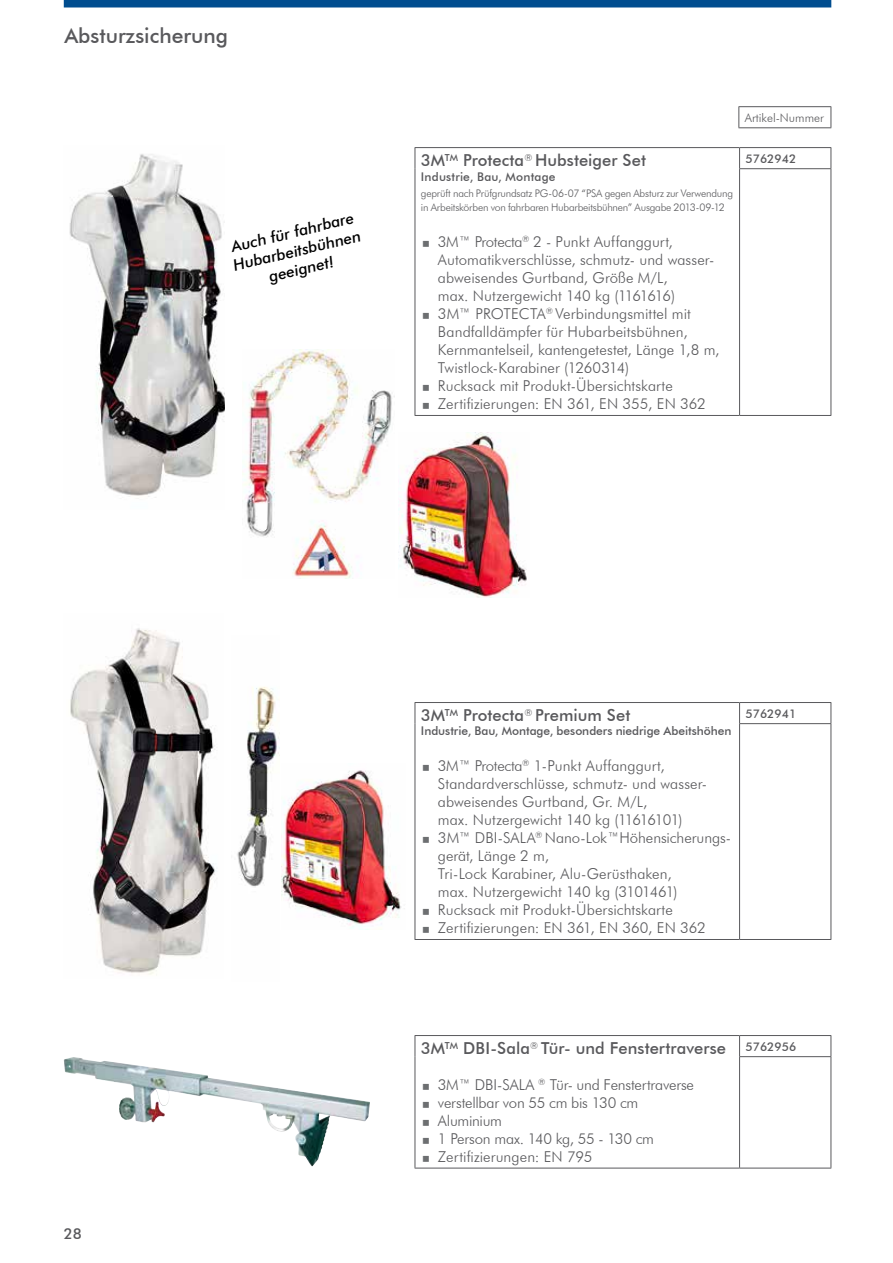
<style>
.page{position:relative;width:893px;height:1263px;background:#fff}
.page>*{position:absolute;margin:0;border:0;box-sizing:border-box;transform-origin:0 0}
.t1{font:500 21px "Futura BT";color:#59595c}
.t2{font:500 16.5px "Futura BT";letter-spacing:.005em;color:#59595c}
.t3{font:italic 500 15.75px/18.9px "Futura BT";color:#000;text-align:center}
.t4{font:300 15px/18px "Futura BT";color:#59595c}
.t5{font:500 15px "Futura BT";color:#59595c}
.t6{font:500 12px "Futura BT";color:#59595c}
.t7{font:300 12px "Futura BT";color:#59595c}
.t8{font:300 10.5px/14.4px "Futura BT";letter-spacing:-.02em;color:#59595c}
</style>
<div class="page">
<hr style="left:415px;top:147px;width:325px;height:1px;background:#59595c">
<svg style="left:415px;top:148px;width:1px;height:21px"></svg>
<hr style="left:415px;top:169px;width:1px;height:246px;background:#59595c">
<hr style="left:415px;top:415px;width:325px;height:1px;background:#59595c">
<hr style="left:740px;top:147px;width:91px;height:1px;background:#59595c">
<svg style="left:739px;top:148px;width:1px;height:20px"></svg>
<svg style="left:831px;top:148px;width:1px;height:20px"></svg>
<hr style="left:739px;top:168px;width:92px;height:1px;background:#59595c">
<hr style="left:739px;top:169px;width:1px;height:246px;background:#59595c">
<hr style="left:831px;top:169px;width:1px;height:246px;background:#59595c">
<hr style="left:740px;top:415px;width:91px;height:1px;background:#59595c">
<hr style="left:415px;top:702px;width:325px;height:1px;background:#59595c">
<svg style="left:415px;top:703px;width:1px;height:21px"></svg>
<hr style="left:415px;top:724px;width:1px;height:215px;background:#59595c">
<hr style="left:415px;top:939px;width:325px;height:1px;background:#59595c">
<hr style="left:740px;top:702px;width:91px;height:1px;background:#59595c">
<svg style="left:739px;top:703px;width:1px;height:20px"></svg>
<svg style="left:831px;top:703px;width:1px;height:20px"></svg>
<hr style="left:739px;top:723px;width:92px;height:1px;background:#59595c">
<hr style="left:739px;top:724px;width:1px;height:215px;background:#59595c">
<hr style="left:831px;top:724px;width:1px;height:215px;background:#59595c">
<hr style="left:740px;top:939px;width:91px;height:1px;background:#59595c">
<img style="left:64px;top:1057px;width:229px;height:75px">
<hr style="left:415px;top:1035px;width:325px;height:1px;background:#59595c">
<svg style="left:415px;top:1036px;width:1px;height:21px"></svg>
<hr style="left:415px;top:1057px;width:1px;height:111px;background:#59595c">
<hr style="left:415px;top:1168px;width:325px;height:1px;background:#59595c">
<hr style="left:740px;top:1035px;width:91px;height:1px;background:#59595c">
<svg style="left:739px;top:1036px;width:1px;height:20px"></svg>
<svg style="left:831px;top:1036px;width:1px;height:20px"></svg>
<hr style="left:739px;top:1056px;width:92px;height:1px;background:#59595c">
<hr style="left:739px;top:1057px;width:1px;height:111px;background:#59595c">
<hr style="left:831px;top:1057px;width:1px;height:111px;background:#59595c">
<hr style="left:740px;top:1168px;width:91px;height:1px;background:#59595c">
<hr style="left:738px;top:106px;width:93px;height:1px;background:#59595c">
<svg style="left:738px;top:107px;width:1px;height:20px"></svg>
<svg style="left:831px;top:107px;width:1px;height:20px"></svg>
<hr style="left:738px;top:127px;width:93px;height:1px;background:#59595c">
<img style="left:70px;top:628px;width:146px;height:347px">
<img style="left:237px;top:687px;width:42px;height:200px">
<img style="left:281px;top:770px;width:120px;height:158px">
<img style="left:69px;top:154px;width:155px;height:345px">
<img style="left:242px;top:350px;width:150px;height:229px">
<img style="left:399px;top:433px;width:128px;height:165px">
<svg style="left:64px;top:0;width:767px;height:8px;background:#0f5895"></svg>
<h1 class="t1" style="left:64px;top:23px;width:165px">Absturzsicherung</h1>
<p class="t3" style="left:227px;top:237px;width:132px;rotate:-13deg">Auch für fahrbare<br>Hubarbeitsbühnen geeignet!</p>
<p class="t2" style="left:421px;top:150px;width:227px">3M<sup>TM</sup> Protecta<sup>®</sup> Hubsteiger Set</p>
<p class="t6" style="left:421px;top:169px;width:136px">Industrie, Bau, Montage</p>
<p class="t8" style="left:421px;top:186px;width:314px">geprüft nach Prüfgrundsatz PG-06-07 “PSA gegen Absturz zur Verwendung in Arbeitskörben von fahrbaren Hubarbeitsbühnen” Ausgabe 2013-09-12</p>
<p class="t4" style="left:438px;top:233px;width:283px">3M™ Protecta<sup>®</sup> 2 - Punkt Auffanggurt, Automatikverschlüsse, schmutz- und wasser&shy;abweisendes Gurtband, Größe M/L,<br>max. Nutzergewicht 140 kg (1161616)<br>3M™ PROTECTA<sup>®</sup> Verbindungsmittel mit Bandfalldämpfer für Hubarbeitsbühnen, Kernmantelseil, kantengetestet, Länge 1,8 m, Twistlock-Karabiner (1260314)<br>Rucksack mit Produkt-Übersichtskarte Zertifizierungen: EN 361, EN 355, EN 362</p>
<p class="t7" style="left:745px;top:110px;width:81px">Artikel-Nummer</p>
<p class="t6" style="left:746px;top:151px;width:52px">5762942</p>
<p class="t5" style="left:64px;top:1224px;width:20px">28</p>
<p class="t2" style="left:421px;top:705px;width:211px">3M<sup>TM</sup> Protecta<sup>®</sup> Premium Set</p>
<p class="t6" style="left:421px;top:724px;width:312px">Industrie, Bau, Montage, besonders niedrige Abeitshöhen</p>
<p class="t4" style="left:438px;top:757px;width:294px">3M™ Protecta<sup>®</sup> 1-Punkt Auffanggurt, Standardverschlüsse, schmutz- und wasser&shy;abweisendes Gurtband, Gr. M/L,<br>max. Nutzergewicht 140 kg (11616101)<br>3M™ DBI-SALA<sup>®</sup> Nano-Lok™Höhensicherungs&shy;gerät, Länge 2 m,<br>Tri-Lock Karabiner, Alu-Gerüsthaken,<br>max. Nutzergewicht 140 kg (3101461)<br>Rucksack mit Produkt-Übersichtskarte Zertifizierungen: EN 361, EN 360, EN 362</p>
<p class="t6" style="left:746px;top:706px;width:52px">5762941</p>
<p class="t2" style="left:421px;top:1038px;width:306px">3M<sup>TM</sup> DBI-Sala<sup>®</sup> Tür- und Fenstertraverse</p>
<p class="t4" style="left:438px;top:1075px;width:258px">3M™ DBI-SALA <sup>®</sup> Tür- und Fenstertraverse verstellbar von 55 cm bis 130 cm<br>Aluminium<br>1 Person max. 140 kg, 55 - 130 cm<br>Zertifizierungen: EN 795</p>
<p class="t6" style="left:746px;top:1039px;width:52px">5762956</p>
</div>
